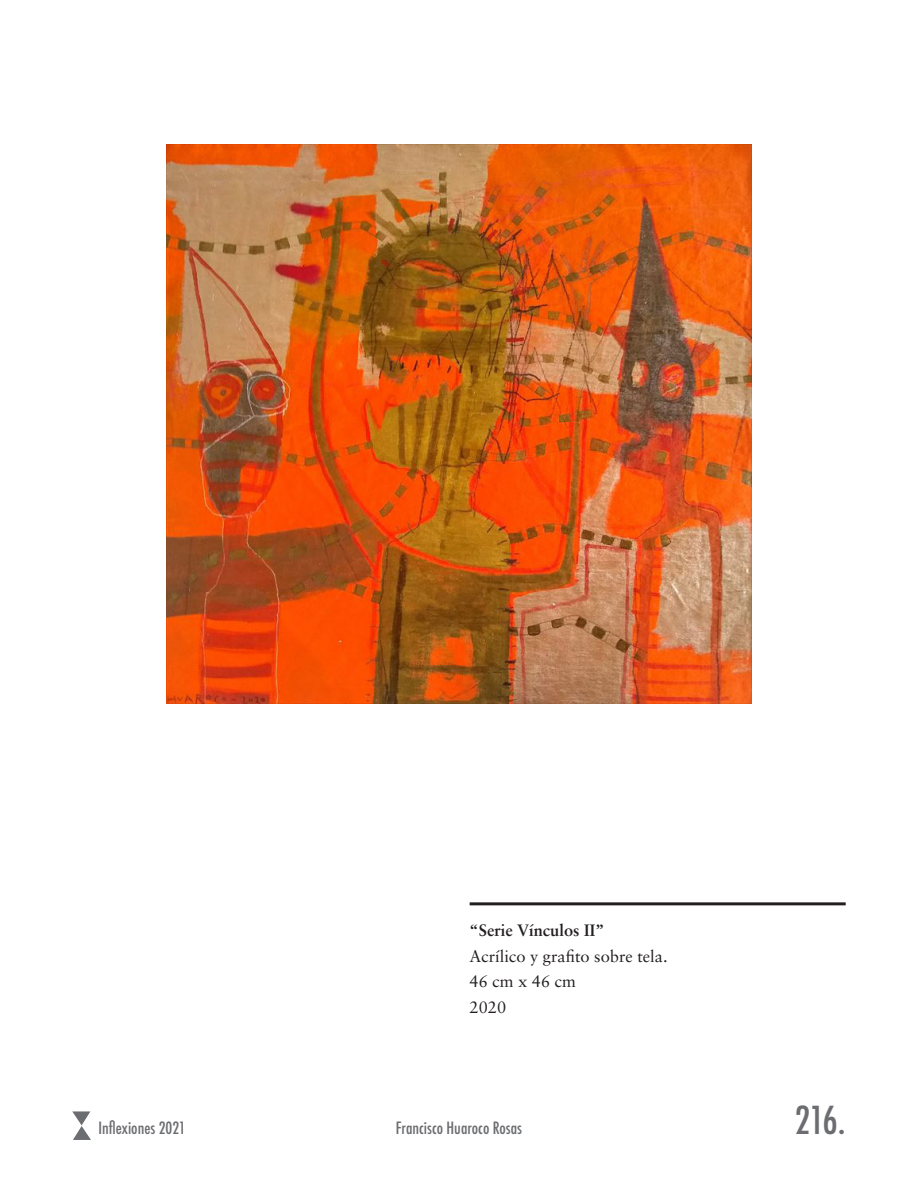
<style>
.page{position:relative;width:918px;height:1188px;background:#fff}
.page>*{position:absolute;margin:0;border:0;box-sizing:border-box;transform-origin:0 0}
.t1{font:500 condensed 37.5px "Futura";color:#6c6d70}
.t2{font:16.5px "Sabon";color:#231f20}
.t3{font:500 condensed 16.5px "Futura";color:#6c6d70}
.t4{font:700 16.5px "Sabon";color:#231f20}
</style>
<div class="page">
<svg style="left:72px;top:1111px;width:19px;height:29px"></svg>
<hr style="left:470px;top:902px;width:376px;height:3px;background:#231f20">
<img style="left:167px;top:145px;width:584px;height:558px">
<p class="t4" style="left:470px;top:920px;width:136px">“Serie Vínculos II”</p>
<p class="t2" style="left:470px;top:946px;width:200px">Acrílico y grafito sobre tela.</p>
<p class="t2" style="left:470px;top:972px;width:108px">46 cm x 46 cm</p>
<p class="t2" style="left:470px;top:997px;width:38px">2020</p>
<p class="t3" style="left:99px;top:1117px;width:88px">Inflexiones 2021</p>
<p class="t3" style="left:396px;top:1117px;width:128px">Francisco Huaroco Rosas</p>
<h1 class="t1" style="left:795px;top:1096px;width:52px">216.</h1>
</div>
